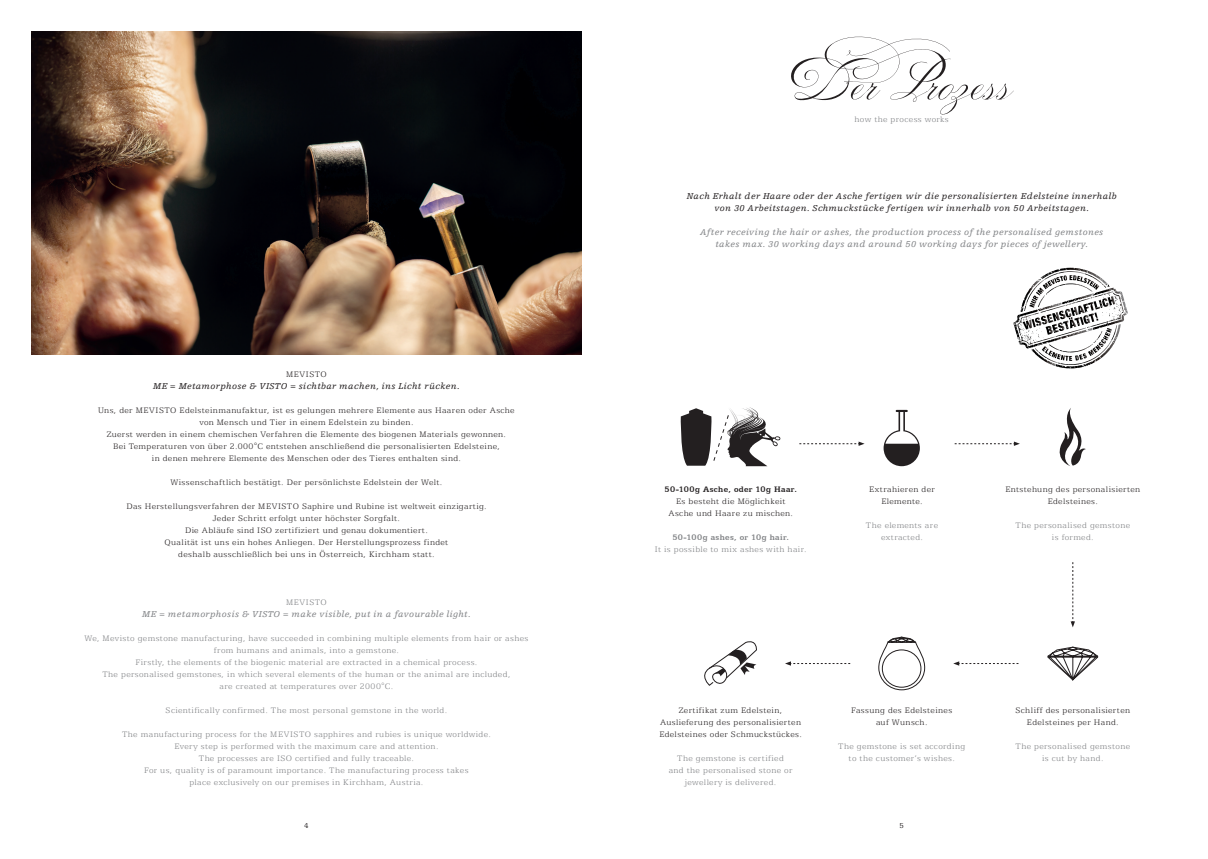
<style>
.page{position:relative;width:1208px;height:859px;background:#fff}
.page>*{position:absolute;margin:0;border:0;box-sizing:border-box;transform-origin:0 0}
.t1{font:60px "Penabico";letter-spacing:-.005em;color:#231f20}
.t2{font:300 9px/12px "Egyptian 505 BT";letter-spacing:.035em;color:#231f20;text-align:center}
.t3{font:300 9px/12px "Egyptian 505 BT";letter-spacing:.04em;color:#808285;text-align:center}
.t4{font:italic 9px/12px "Egyptienne FLT Std";letter-spacing:.045em;color:#231f20;text-align:center}
.t5{font:italic 9px/12px "Egyptienne FLT Std";letter-spacing:.045em;color:#808285;text-align:center}
.t6{font:700 9px "Egyptian 505 BT";letter-spacing:.04em;color:#231f20}
.t7{font:700 9px "Egyptian 505 BT";letter-spacing:.04em;color:#808285}
.t8{font:300 9px "Egyptian 505 BT";letter-spacing:.065em;color:#231f20}
.t9{font:300 9px "Egyptian 505 BT";letter-spacing:.065em;color:#808285}
.t10{font:8px "Egyptian 505 BT";color:#231f20}
</style>
<div class="page">
<img style="left:31px;top:31px;width:550px;height:323px">
<svg style="left:1013px;top:268px;width:113px;height:99px"></svg>
<svg style="left:1070px;top:562px;width:5px;height:65px"></svg>
<svg style="left:953px;top:661px;width:65px;height:5px"></svg>
<svg style="left:785px;top:661px;width:65px;height:5px"></svg>
<svg style="left:704px;top:641px;width:53px;height:45px"></svg>
<svg style="left:1047px;top:647px;width:51px;height:34px"></svg>
<svg style="left:878px;top:637px;width:47px;height:53px"></svg>
<svg style="left:883px;top:410px;width:37px;height:56px"></svg>
<svg style="left:1059px;top:408px;width:27px;height:58px"></svg>
<svg style="left:680px;top:407px;width:100px;height:59px"></svg>
<svg style="left:799px;top:442px;width:65px;height:4px"></svg>
<svg style="left:954px;top:442px;width:66px;height:4px"></svg>
<h1 class="t1" style="left:790px;top:44px;width:233px">Der Prozess</h1>
<p class="t3" style="left:854px;top:113px;width:96px">how the process works</p>
<p class="t8" style="left:286px;top:369px;width:42px">MEVISTO</p>
<p class="t4" style="left:153px;top:380px;width:308px">ME = Metamorphose &amp; VISTO = sichtbar machen, ins Licht rücken.</p>
<p class="t2" style="left:98px;top:404px;width:418px">Uns, der MEVISTO Edelsteinmanufaktur, ist es gelungen mehrere Elemente aus Haaren oder Asche von Mensch und Tier in einem Edelstein zu binden.<br>Zuerst werden in einem chemischen Verfahren die Elemente des biogenen Materials gewonnen.<br>Bei Temperaturen von über 2.000°C entstehen anschließend die personalisierten Edelsteine,<br>in denen mehrere Elemente des Menschen oder des Tieres enthalten sind.</p>
<p class="t2" style="left:170px;top:476px;width:273px">Wissenschaftlich bestätigt. Der persönlichste Edelstein der Welt.</p>
<p class="t2" style="left:126px;top:500px;width:361px">Das Herstellungsverfahren der MEVISTO Saphire und Rubine ist weltweit einzigartig.<br>Jeder Schritt erfolgt unter höchster Sorgfalt.<br>Die Abläufe sind ISO zertifiziert und genau dokumentiert.<br>Qualität ist uns ein hohes Anliegen. Der Herstellungsprozess findet<br>deshalb ausschließlich bei uns in Österreich, Kirchham statt.</p>
<p class="t9" style="left:286px;top:597px;width:42px">MEVISTO</p>
<p class="t5" style="left:142px;top:608px;width:330px">ME = metamorphosis &amp; VISTO = make visible, put in a favourable light.</p>
<p class="t3" style="left:84px;top:632px;width:445px">We, Mevisto gemstone manufacturing, have succeeded in combining multiple elements from hair or ashes from humans and animals, into a gemstone.<br>Firstly, the elements of the biogenic material are extracted in a chemical process.<br>The personalised gemstones, in which several elements of the human or the animal are included,<br>are created at temperatures over 2000°C.</p>
<p class="t3" style="left:166px;top:704px;width:283px">Scientifically confirmed. The most personal gemstone in the world.</p>
<p class="t3" style="left:122px;top:728px;width:370px">The manufacturing process for the MEVISTO sapphires and rubies is unique worldwide.<br>Every step is performed with the maximum care and attention.<br>The processes are ISO certified and fully traceable.<br>For us, quality is of paramount importance. The manufacturing process takes<br>place exclusively on our premises in Kirchham, Austria.</p>
<p class="t4" style="left:687px;top:190px;width:431px">Nach Erhalt der Haare oder der Asche fertigen wir die personalisierten Edelsteine innerhalb von 30 Arbeitstagen. Schmuckstücke fertigen wir innerhalb von 50 Arbeitstagen.</p>
<p class="t5" style="left:700px;top:226px;width:405px">After receiving the hair or ashes, the production process of the personalised gemstones takes max. 30 working days and around 50 working days for pieces of jewellery.</p>
<p class="t6" style="left:664px;top:484px;width:134px">50-100g Asche, oder 10g Haar.</p>
<p class="t2" style="left:668px;top:495px;width:126px">Es besteht die Möglichkeit<br>Asche und Haare zu mischen.</p>
<p class="t7" style="left:672px;top:532px;width:118px">50-100g ashes, or 10g hair.</p>
<p class="t3" style="left:655px;top:543px;width:153px">It is possible to mix ashes with hair.</p>
<p class="t2" style="left:869px;top:483px;width:67px">Extrahieren der<br>Elemente.</p>
<p class="t3" style="left:866px;top:519px;width:74px">The elements are extracted.</p>
<p class="t2" style="left:1005px;top:483px;width:136px">Entstehung des personalisierten<br>Edelsteines.</p>
<p class="t3" style="left:1015px;top:519px;width:116px">The personalised gemstone is formed.</p>
<p class="t2" style="left:659px;top:704px;width:144px">Zertifikat zum Edelstein,<br>Auslieferung des personalisierten<br>Edelsteines oder Schmuckstückes.</p>
<p class="t3" style="left:668px;top:752px;width:125px">The gemstone is certified and the personalised stone or jewellery is delivered.</p>
<p class="t2" style="left:851px;top:704px;width:103px">Fassung des Edelsteines auf Wunsch.</p>
<p class="t3" style="left:838px;top:740px;width:129px">The gemstone is set according to the customer’s wishes.</p>
<p class="t2" style="left:1015px;top:704px;width:116px">Schliff des personalisierten<br>Edelsteines per Hand.</p>
<p class="t3" style="left:1015px;top:740px;width:116px">The personalised gemstone is cut by hand.</p>
<p class="t10" style="left:304px;top:821px;width:6px">4</p>
<p class="t10" style="left:899px;top:821px;width:6px">5</p>
</div>
